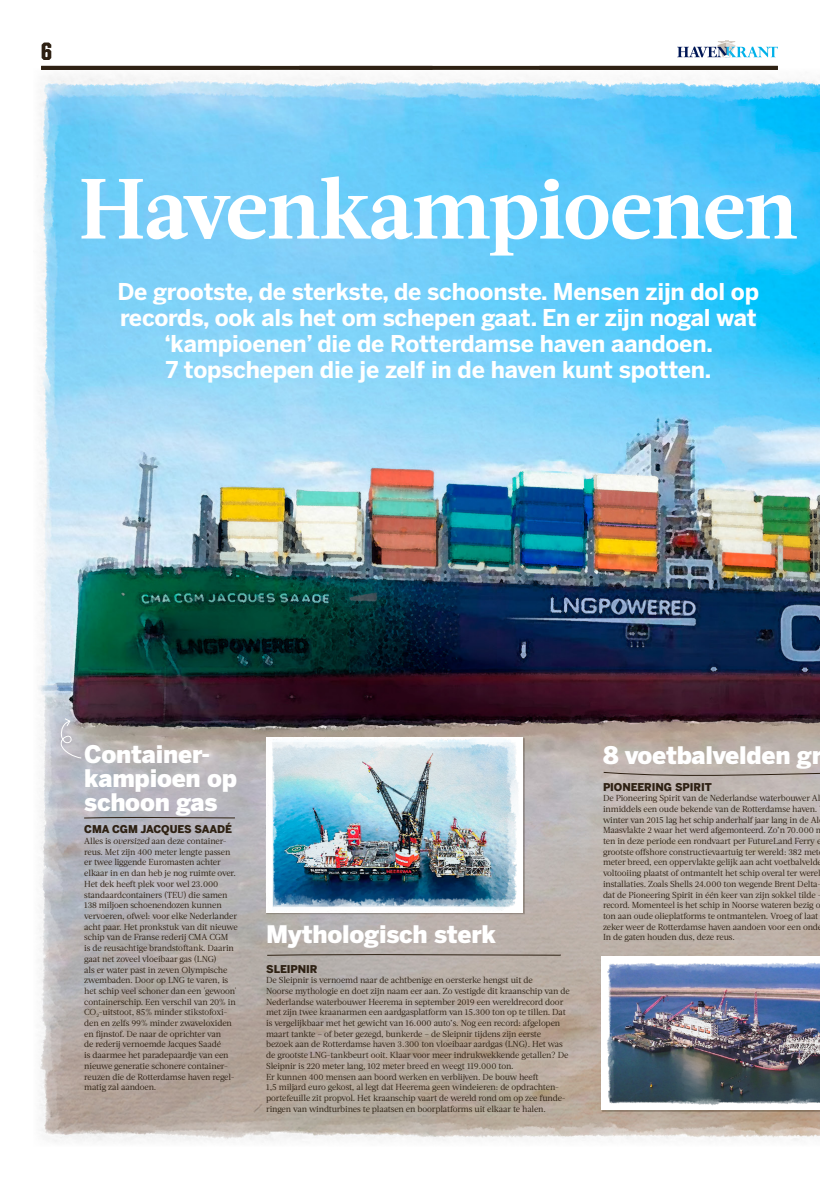
<style>
.page{position:relative;width:820px;height:1177px;background:#fff}
.page>*{position:absolute;margin:0;border:0;box-sizing:border-box;transform-origin:0 0}
.t1{font:700 85.1px "Acta";letter-spacing:-.015em;color:#fff}
.t2{font:800 25px "United Sans Cond";color:#2e2113}
.t3{font:900 24px/24px "Benton Sans";letter-spacing:-.01em;color:#fff}
.t4{font:700 23px/26px "Benton Sans";letter-spacing:-.01em;color:#fff;text-align:center}
.t5{font:900 10.7px "Benton Sans";letter-spacing:-.01em;color:#2e2113}
.t6{font:8.7px/10.7px "Acta";letter-spacing:-.015em;color:#2e2113}
.s1{font-style:italic}
</style>
<div class="page">
<img style="left:38px;top:69px;width:781px;height:1073px">
<img style="left:601px;top:956px;width:218px;height:153px">
<img style="left:265px;top:737px;width:257px;height:175px">
<svg style="left:84px;top:816px;width:151px;height:2px"></svg>
<svg style="left:266px;top:953px;width:295px;height:2px"></svg>
<svg style="left:603px;top:771px;width:216px;height:7px;background:#aba19b"></svg>
<svg style="left:59px;top:717px;width:23px;height:42px"></svg>
<div style="left:710px;top:32px;width:39px;height:41px;background:#fff"></div>
<div style="left:702px;top:31px;width:40px;height:42px;background:#fff"></div>
<svg style="left:677px;top:40px;width:100px;height:18px"></svg>
<svg style="left:260px;top:66px;width:279px;height:4px"></svg>
<hr style="left:41px;top:66px;width:219px;height:4px;background:#2e2113">
<hr style="left:299px;top:66px;width:133px;height:4px;background:#2e2113">
<hr style="left:539px;top:66px;width:238px;height:4px;background:#2e2113">
<h2 class="t2" style="left:41px;top:38px;width:12px">6</h2>
<h1 class="t1" style="left:79px;top:158px;width:719px">Havenkampioenen</h1>
<h3 class="t4" style="left:117px;top:278px;width:643px">De grootste, de sterkste, de schoonste. Mensen zijn dol op records, ook als het om schepen gaat. En er zijn nogal wat ‘kampioenen’ die de Rotterdamse haven aandoen.<br>7 topschepen die je zelf in de haven kunt spotten.</h3>
<h3 class="t3" style="left:84px;top:742px;width:154px">Container&shy;kampioen op schoon gas</h3>
<p class="t5" style="left:84px;top:822px;width:149px">CMA CGM JACQUES SAADÉ</p>
<p class="t6" style="left:84px;top:835px;width:155px">Alles is <span class="s1">oversized</span> aan deze container&shy;reus. Met zijn 400 meter lengte passen er twee liggende Euromasten achter elkaar in en dan heb je nog ruimte over.<br>Het dek heeft plek voor wel 23.000 standaardcontainers (TEU) die samen 138 miljoen schoenendozen kunnen vervoeren, ofwel: voor elke Nederlander acht paar. Het pronkstuk van dit nieuwe schip van de Franse rederij CMA CGM<br>is de reusachtige brandstoftank. Daarin gaat net zoveel vloeibaar gas (LNG)<br>als er water past in zeven Olympische zwembaden. Door op LNG te varen, is het schip veel schoner dan een 'gewoon' containerschip. Een verschil van 20% in CO<sub>2</sub>-uitstoot, 85% minder stikstofoxi&shy;den en zelfs 99% minder zwaveloxiden en fijnstof. De naar de oprichter van<br>de rederij vernoemde Jacques Saadé<br>is daarmee het paradepaardje van een nieuwe generatie schonere container&shy;reuzen die de Rotterdamse haven regel&shy;matig zal aandoen.</p>
<h3 class="t3" style="left:266px;top:922px;width:231px">Mythologisch sterk</h3>
<p class="t5" style="left:266px;top:961px;width:53px">SLEIPNIR</p>
<p class="t6" style="left:266px;top:974px;width:305px">De Sleipnir is vernoemd naar de achtbenige en oersterke hengst uit de<br>Noorse mythologie en doet zijn naam eer aan. Zo vestigde dit kraanschip van de Nederlandse waterbouwer Heerema in september 2019 een wereldrecord door met zijn twee kraanarmen een aardgasplatform van 15.300 ton op te tillen. Dat is vergelijkbaar met het gewicht van 16.000 auto’s. Nog een record: afgelopen maart tankte – of beter gezegd, bunkerde – de Sleipnir tijdens zijn eerste bezoek aan de Rotterdamse haven 3.300 ton vloeibaar aardgas (LNG). Het was de grootste LNG-tankbeurt ooit. Klaar voor meer indrukwekkende getallen? De Sleipnir is 220 meter lang, 102 meter breed en weegt 119.000 ton.<br>Er kunnen 400 mensen aan boord werken en verblijven. De bouw heeft<br>1,5 miljard euro gekost, al legt dat Heerema geen windeieren: de opdrachten&shy;portefeuille zit propvol. Het kraanschip vaart de wereld rond om op zee funde&shy;ringen van windturbines te plaatsen en boorplatforms uit elkaar te halen.</p>
<h3 class="t3" style="left:602px;top:743px;width:221px">8 voetbalvelden gr</h3>
<p class="t5" style="left:602px;top:779px;width:110px">PIONEERING SPIRIT</p>
<p class="t6" style="left:602px;top:793px;width:222px">De Pioneering Spirit van de Nederlandse waterbouwer Al inmiddels een oude bekende van de Rotterdamse haven. winter van 2015 lag het schip anderhalf jaar lang in de Al Maasvlakte 2 waar het werd afgemonteerd. Zo’n 70.000 m ten in deze periode een rondvaart per FutureLand Ferry e grootste offshore constructievaartuig ter wereld: 382 met meter breed, een oppervlakte gelijk aan acht voetbalvelde voltooiing plaatst of ontmantelt het schip overal ter werel installaties. Zoals Shells 24.000 ton wegende Brent Delta&shy;dat de Pioneering Spirit in één keer van zijn sokkel tilde record. Momenteel is het schip in Noorse wateren bezig o ton aan oude olieplatforms te ontmantelen. Vroeg of laat zeker weer de Rotterdamse haven aandoen voor een ond In de gaten houden dus, deze reus.</p>
</div>
